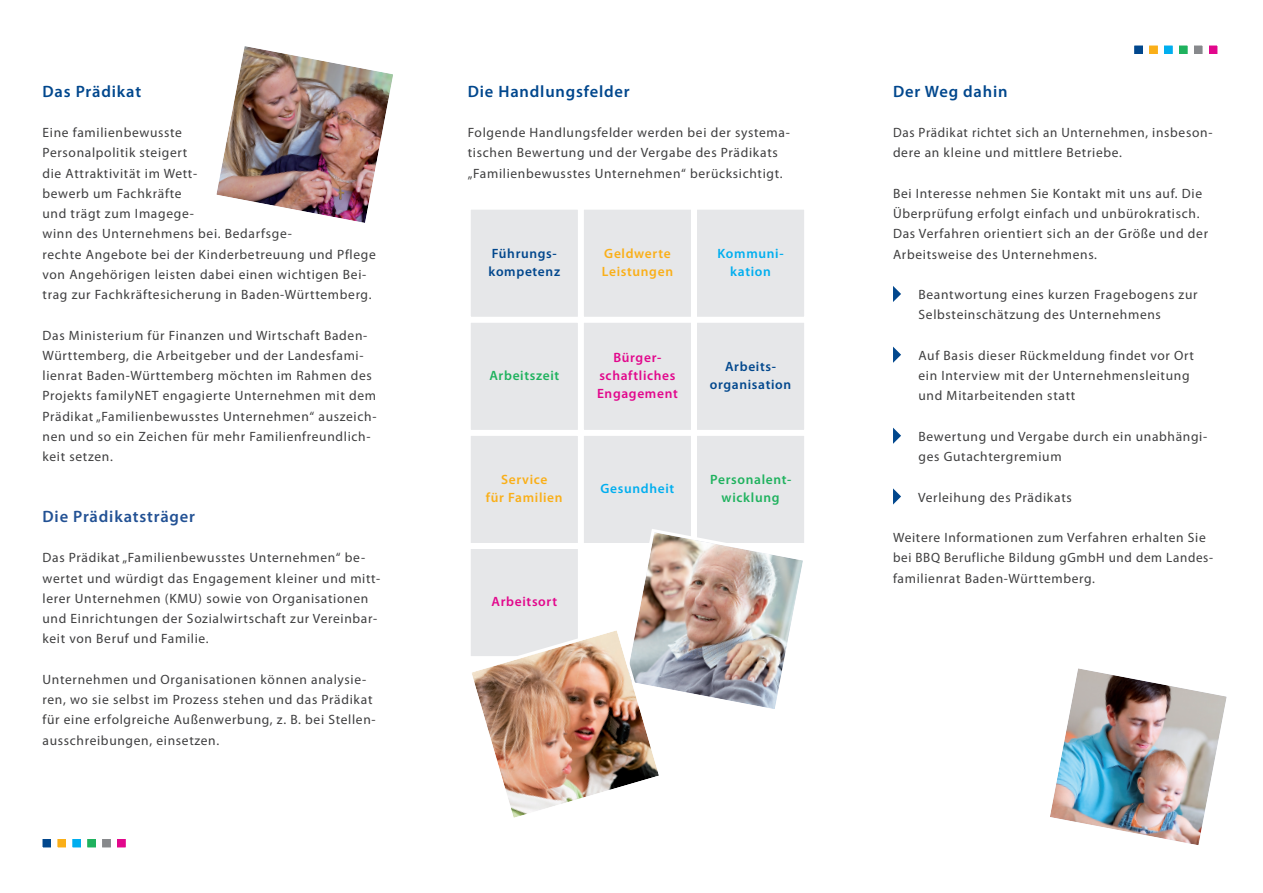
<style>
.page{position:relative;width:1263px;height:893px;background:#fff}
.page>*{position:absolute;margin:0;border:0;box-sizing:border-box;transform-origin:0 0}
.t1{font:600 16.5px "Myriad Pro";letter-spacing:.05em;color:#01478d}
.t2{font:600 16.5px "Myriad Pro";letter-spacing:.05em;color:#225194}
.t3{font:13.5px/20.2px "Myriad Pro";letter-spacing:.05em;color:#3e3e3f}
.t4{font:600 13.5px/18px "Myriad Pro";letter-spacing:.05em;color:#e2078c;text-align:center}
.t5{font:600 13.5px/18px "Myriad Pro";letter-spacing:.05em;color:#01478d}
.t6{font:600 13.5px/18px "Myriad Pro";letter-spacing:.05em;color:#faaf18}
.t7{font:600 13.5px/18px "Myriad Pro";letter-spacing:.05em;color:#1fb25e;text-align:center}
.t8{font:600 13.5px/18px "Myriad Pro";letter-spacing:.05em;color:#00aeef;text-align:center}
</style>
<div class="page">
<svg style="left:893px;top:286px;width:8px;height:16px"></svg>
<svg style="left:893px;top:347px;width:8px;height:16px"></svg>
<svg style="left:893px;top:428px;width:8px;height:16px"></svg>
<svg style="left:893px;top:488px;width:8px;height:17px"></svg>
<div style="left:471px;top:210px;width:107px;height:107px;background:#e6e7e9"></div>
<div style="left:584px;top:210px;width:107px;height:107px;background:#e6e7e9"></div>
<div style="left:697px;top:210px;width:107px;height:107px;background:#e6e7e9"></div>
<div style="left:471px;top:323px;width:107px;height:107px;background:#e6e7e9"></div>
<div style="left:584px;top:323px;width:107px;height:107px;background:#e6e7e9"></div>
<div style="left:697px;top:323px;width:107px;height:107px;background:#e6e7e9"></div>
<div style="left:471px;top:436px;width:107px;height:107px;background:#e6e7e9"></div>
<div style="left:584px;top:436px;width:107px;height:107px;background:#e6e7e9"></div>
<div style="left:697px;top:436px;width:107px;height:107px;background:#e6e7e9"></div>
<img style="left:216px;top:46px;width:177px;height:177px">
<img style="left:1050px;top:668px;width:177px;height:177px">
<img style="left:471px;top:529px;width:332px;height:289px">
<div style="left:43px;top:839px;width:8px;height:8px;background:#01478d"></div>
<div style="left:57px;top:839px;width:9px;height:8px;background:#faaf18"></div>
<div style="left:54px;top:836px;width:15px;height:14px;border:3px solid #fff"></div>
<div style="left:72px;top:839px;width:9px;height:8px;background:#00aeef"></div>
<div style="left:69px;top:836px;width:15px;height:14px;border:3px solid #fff"></div>
<div style="left:87px;top:839px;width:9px;height:8px;background:#1fb25e"></div>
<div style="left:84px;top:836px;width:15px;height:14px;border:3px solid #fff"></div>
<div style="left:102px;top:839px;width:9px;height:8px;background:#87898c"></div>
<div style="left:117px;top:839px;width:9px;height:8px;background:#e2078c"></div>
<div style="left:114px;top:836px;width:15px;height:14px;border:3px solid #fff"></div>
<div style="left:1134px;top:46px;width:9px;height:8px;background:#01478d"></div>
<div style="left:1131px;top:43px;width:15px;height:14px;border:3px solid #fff"></div>
<div style="left:1149px;top:46px;width:9px;height:8px;background:#faaf18"></div>
<div style="left:1146px;top:43px;width:15px;height:14px;border:3px solid #fff"></div>
<div style="left:1164px;top:46px;width:9px;height:8px;background:#00aeef"></div>
<div style="left:1161px;top:43px;width:15px;height:14px;border:3px solid #fff"></div>
<div style="left:1179px;top:46px;width:9px;height:8px;background:#1fb25e"></div>
<div style="left:1176px;top:43px;width:15px;height:14px;border:3px solid #fff"></div>
<div style="left:1194px;top:46px;width:8px;height:8px;background:#87898c"></div>
<div style="left:1208px;top:46px;width:9px;height:8px;background:#e2078c"></div>
<div style="left:1205px;top:43px;width:15px;height:14px;border:3px solid #fff"></div>
<p class="t1" style="left:43px;top:85px;width:100px">Das Prädikat</p>
<p class="t3" style="left:43px;top:124px;width:335px">Eine familienbewusste<br>Personalpolitik steigert<br>die Attraktivität im Wett-<br>bewerb um Fachkräfte<br>und trägt zum Imagege-<br>winn des Unternehmens bei. Bedarfsge-<br>rechte Angebote bei der Kinderbetreuung und Pflege von Angehörigen leisten dabei einen wichtigen Bei&shy;trag zur Fachkräftesicherung in Baden-Württemberg.</p>
<p class="t3" style="left:43px;top:326px;width:335px">Das Ministerium für Finanzen und Wirtschaft Baden-Württemberg, die Arbeitgeber und der Landesfami&shy;lienrat Baden-Württemberg möchten im Rahmen des Projekts familyNET engagierte Unternehmen mit dem Prädikat „Familienbewusstes Unternehmen“ auszeich&shy;nen und so ein Zeichen für mehr Familienfreundlich&shy;keit setzen.</p>
<p class="t2" style="left:43px;top:510px;width:154px">Die Prädikatsträger</p>
<p class="t3" style="left:43px;top:549px;width:339px">Das Prädikat „Familienbewusstes Unternehmen“ be&shy;wertet und würdigt das Engagement kleiner und mitt&shy;lerer Unternehmen (KMU) sowie von Organisationen und Einrichtungen der Sozialwirtschaft zur Vereinbar&shy;keit von Beruf und Familie.</p>
<p class="t3" style="left:43px;top:670px;width:335px">Unternehmen und Organisationen können analysie&shy;ren, wo sie selbst im Prozess stehen und das Prädikat für eine erfolgreiche Außenwerbung, z. B. bei Stellen&shy;ausschreibungen, einsetzen.</p>
<p class="t1" style="left:468px;top:85px;width:164px">Die Handlungsfelder</p>
<p class="t3" style="left:468px;top:124px;width:324px">Folgende Handlungsfelder werden bei der systema&shy;tischen Bewertung und der Vergabe des Prädikats „Familienbewusstes Unternehmen“ berücksichtigt.</p>
<p class="t5" style="left:489px;top:245px;width:73px">Führungs&shy;kompetenz</p>
<p class="t6" style="left:602px;top:245px;width:73px">Geldwerte<br>Leistungen</p>
<p class="t8" style="left:717px;top:245px;width:68px">Kommuni&shy;kation</p>
<p class="t7" style="left:489px;top:367px;width:71px">Arbeitszeit</p>
<p class="t6" style="left:486px;top:471px;width:78px;text-align:center">Service<br>für Familien</p>
<p class="t4" style="left:597px;top:349px;width:82px">Bürger&shy;schaftliches<br>Engagement</p>
<p class="t5" style="left:710px;top:358px;width:83px;text-align:center">Arbeits&shy;organisation</p>
<p class="t8" style="left:600px;top:480px;width:75px">Gesundheit</p>
<p class="t7" style="left:710px;top:471px;width:83px">Personalent&shy;wicklung</p>
<p class="t4" style="left:491px;top:593px;width:67px">Arbeitsort</p>
<p class="t1" style="left:893px;top:85px;width:116px">Der Weg dahin</p>
<p class="t3" style="left:893px;top:124px;width:321px">Das Prädikat richtet sich an Unternehmen, insbeson&shy;dere an kleine und mittlere Betriebe.</p>
<p class="t3" style="left:893px;top:184px;width:317px">Bei Interesse nehmen Sie Kontakt mit uns auf. Die Überprüfung erfolgt einfach und unbürokratisch.<br>Das Verfahren orientiert sich an der Größe und der Arbeitsweise des Unternehmens.</p>
<p class="t3" style="left:918px;top:286px;width:281px">Beantwortung eines kurzen Fragebogens zur<br>Selbsteinschätzung des Unternehmens</p>
<p class="t3" style="left:918px;top:346px;width:277px">Auf Basis dieser Rückmeldung findet vor Ort ein Interview mit der Unternehmensleitung und Mitarbeitenden statt</p>
<p class="t3" style="left:918px;top:427px;width:290px">Bewertung und Vergabe durch ein unabhängi&shy;ges Gutachtergremium</p>
<p class="t3" style="left:918px;top:488px;width:155px">Verleihung des Prädikats</p>
<p class="t3" style="left:893px;top:529px;width:322px">Weitere Informationen zum Verfahren erhalten Sie bei BBQ Berufliche Bildung gGmbH und dem Landes&shy;familienrat Baden-Württemberg.</p>
</div>
